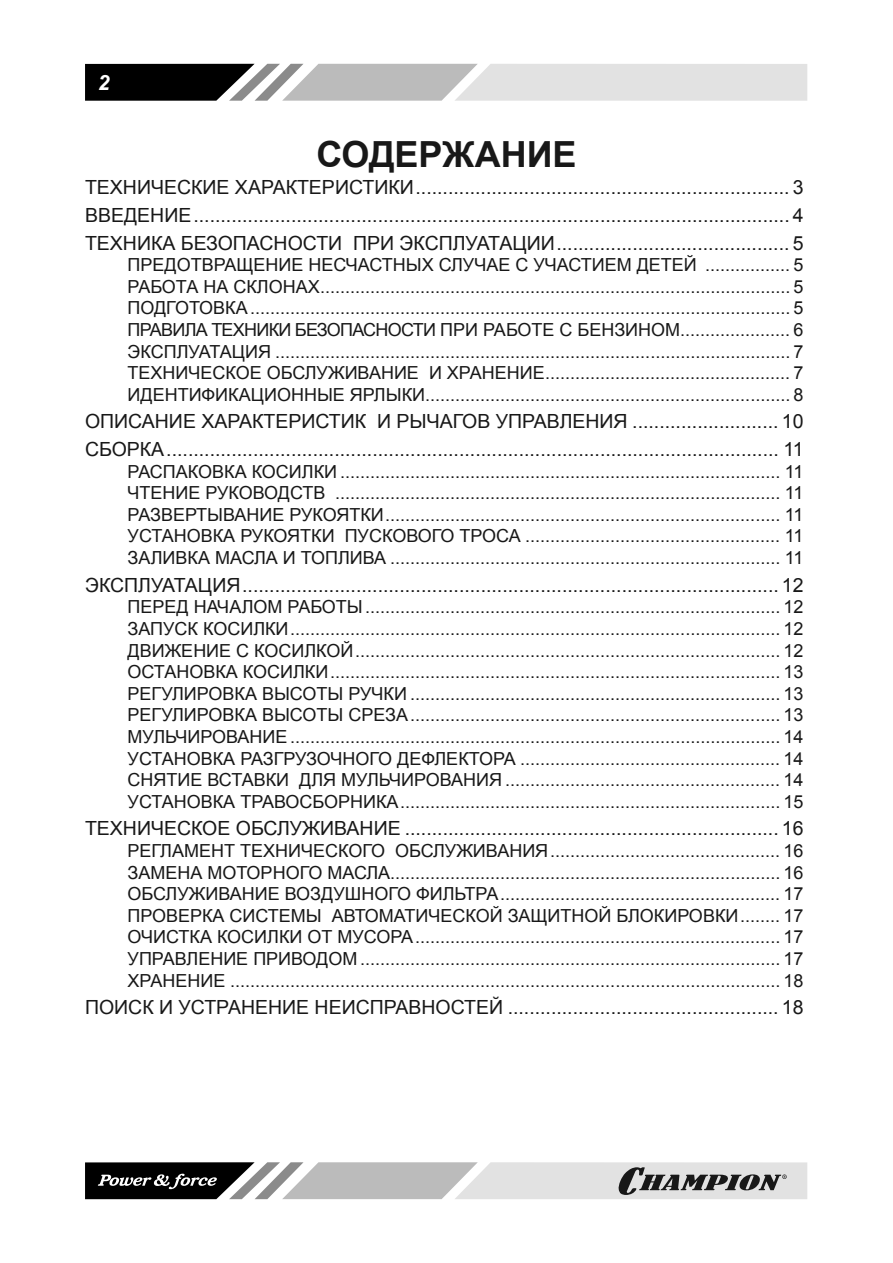
<style>
.page{position:relative;width:893px;height:1263px;background:#fff}
.page>*{position:absolute;margin:0;border:0;box-sizing:border-box;transform-origin:0 0}
.t1{font:700 36px "Arial";color:#181818}
.t2{font:italic 700 21px "Arial";color:#fff}
.t3{font:19.5px/27.6px "Arial";color:#181818;text-align:justify}
.t4{font:18px/21.6px "Arial";color:#181818;text-align:justify}
</style>
<div class="page">
<svg style="left:85px;top:64px;width:722px;height:37px;background:#a9a9a9"></svg>
<svg style="left:85px;top:1162px;width:722px;height:37px;background:#a3a3a3"></svg>
<p class="t2" style="left:98px;top:70px;width:13px">2</p>
<h1 class="t1" style="left:316px;top:130px;width:262px">СОДЕРЖАНИЕ</h1>
<p class="t3" style="left:85px;top:174px;width:720px">ТЕХНИЧЕСКИЕ ХАРАКТЕРИСТИКИ ..................................................................... 3<br>ВВЕДЕНИЕ .............................................................................................................. 4<br>ТЕХНИКА БЕЗОПАСНОСТИ ПРИ ЭКСПЛУАТАЦИИ ........................................... 5</p>
<p class="t4" style="left:128px;top:254px;width:677px">ПРЕДОТВРАЩЕНИЕ НЕСЧАСТНЫХ СЛУЧАЕ С УЧАСТИЕМ ДЕТЕЙ ................. 5<br>РАБОТА НА СКЛОНАХ .............................................................................................. 5<br>ПОДГОТОВКА ............................................................................................................ 5<br>ПРАВИЛА ТЕХНИКИ БЕЗОПАСНОСТИ ПРИ РАБОТЕ С БЕНЗИНОМ...................... 6<br>ЭКСПЛУАТАЦИЯ ....................................................................................................... 7<br>ТЕХНИЧЕСКОЕ ОБСЛУЖИВАНИЕ И ХРАНЕНИЕ ................................................. 7<br>ИДЕНТИФИКАЦИОННЫЕ ЯРЛЫКИ ......................................................................... 8</p>
<p class="t3" style="left:85px;top:408px;width:720px">ОПИСАНИЕ ХАРАКТЕРИСТИК И РЫЧАГОВ УПРАВЛЕНИЯ ........................... 10<br>СБОРКА ................................................................................................................. 11</p>
<p class="t4" style="left:128px;top:461px;width:677px">РАСПАКОВКА КОСИЛКИ ........................................................................................ 11<br>ЧТЕНИЕ РУКОВОДСТВ ......................................................................................... 11<br>РАЗВЕРТЫВАНИЕ РУКОЯТКИ ............................................................................... 11<br>УСТАНОВКА РУКОЯТКИ ПУСКОВОГО ТРОСА ................................................... 11<br>ЗАЛИВКА МАСЛА И ТОПЛИВА .............................................................................. 11</p>
<p class="t3" style="left:85px;top:571px;width:720px">ЭКСПЛУАТАЦИЯ ................................................................................................... 12</p>
<p class="t4" style="left:128px;top:596px;width:677px">ПЕРЕД НАЧАЛОМ РАБОТЫ ................................................................................... 12<br>ЗАПУСК КОСИЛКИ .................................................................................................. 12<br>ДВИЖЕНИЕ С КОСИЛКОЙ ..................................................................................... 12<br>ОСТАНОВКА КОСИЛКИ .......................................................................................... 13<br>РЕГУЛИРОВКА ВЫСОТЫ РУЧКИ .......................................................................... 13<br>РЕГУЛИРОВКА ВЫСОТЫ СРЕЗА .......................................................................... 13<br>МУЛЬЧИРОВАНИЕ .................................................................................................. 14<br>УСТАНОВКА РАЗГРУЗОЧНОГО ДЕФЛЕКТОРА .................................................... 14<br>СНЯТИЕ ВСТАВКИ ДЛЯ МУЛЬЧИРОВАНИЯ ....................................................... 14<br>УСТАНОВКА ТРАВОСБОРНИКА ............................................................................ 15</p>
<p class="t3" style="left:85px;top:815px;width:720px">ТЕХНИЧЕСКОЕ ОБСЛУЖИВАНИЕ ..................................................................... 16</p>
<p class="t4" style="left:128px;top:840px;width:677px">РЕГЛАМЕНТ ТЕХНИЧЕСКОГО ОБСЛУЖИВАНИЯ .............................................. 16<br>ЗАМЕНА МОТОРНОГО МАСЛА.............................................................................. 16<br>ОБСЛУЖИВАНИЕ ВОЗДУШНОГО ФИЛЬТРА ........................................................ 17<br>ПРОВЕРКА СИСТЕМЫ АВТОМАТИЧЕСКОЙ ЗАЩИТНОЙ БЛОКИРОВКИ ........ 17<br>ОЧИСТКА КОСИЛКИ ОТ МУСОРА ......................................................................... 17<br>УПРАВЛЕНИЕ ПРИВОДОМ .................................................................................... 17<br>ХРАНЕНИЕ .............................................................................................................. 18</p>
<p class="t3" style="left:85px;top:994px;width:720px">ПОИСК И УСТРАНЕНИЕ НЕИСПРАВНОСТЕЙ .................................................. 18</p>
</div>
